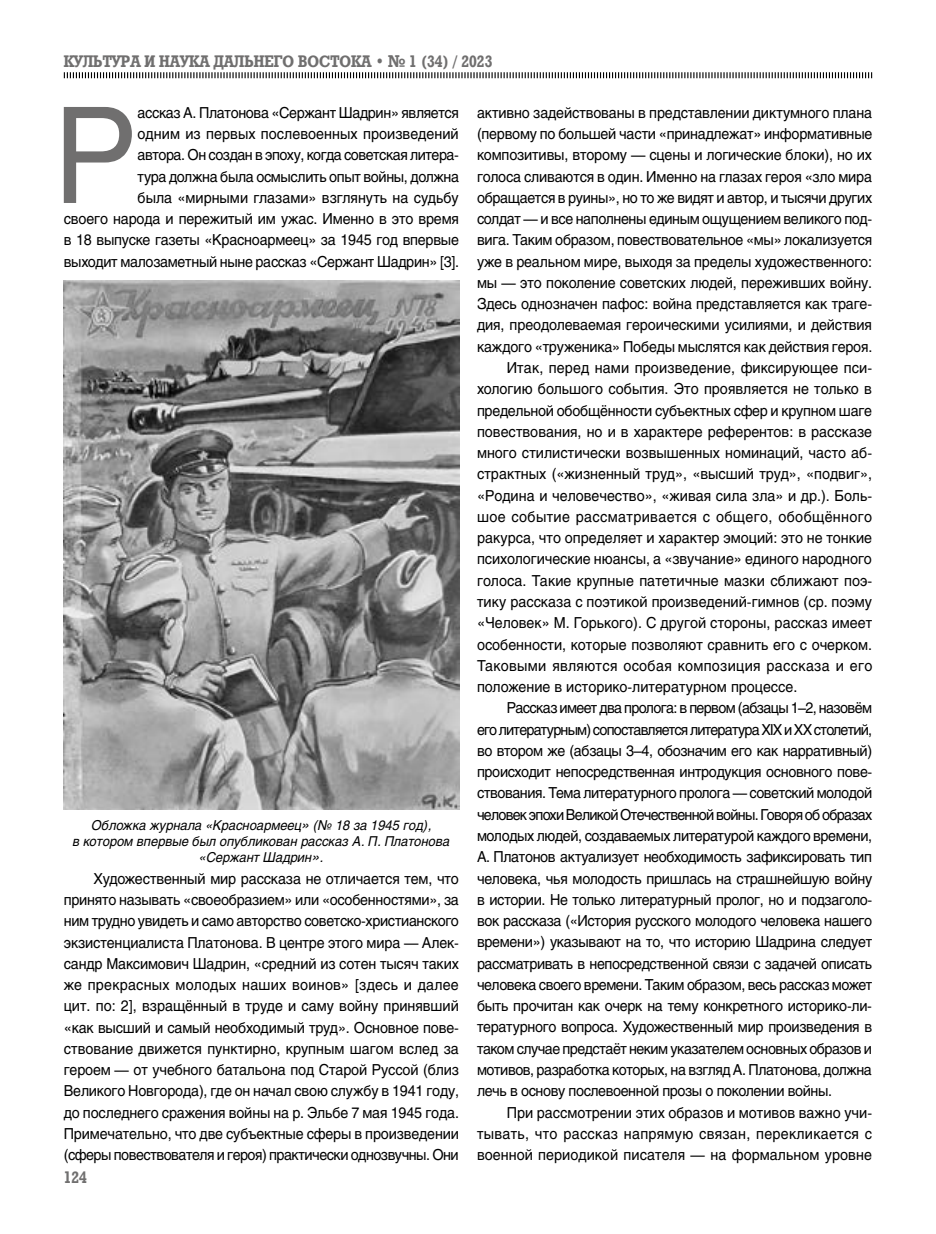
<style>
.page{position:relative;width:936px;height:1234px;background:#fff}
.page>*{position:absolute;margin:0;border:0;box-sizing:border-box;transform-origin:0 0}
.t1{font:132.15px "Helios C";color:#706f6f;scale:.95 1}
.t2{font:700 16.5px "Rodeo";color:#706f6f;scale:.9 1}
.t3{font:15px/21.3px "Helios C";letter-spacing:-.02em;color:#000;text-align:right;scale:.95 1}
.t4{font:15px "Helios C";color:#000;scale:.95 1}
.t5{font:15px "Helios C";letter-spacing:.005em;color:#000;scale:.95 1}
.t6{font:15px "Helios C";letter-spacing:.02em;color:#000;scale:.95 1}
.t7{font:15px "Helios C";letter-spacing:-.055em;color:#000;scale:.95 1}
.t8{font:15px "Helios C";letter-spacing:-.05em;color:#000;scale:.95 1}
.t9{font:15px "Helios C";letter-spacing:-.045em;color:#000;scale:.95 1}
.t10{font:15px "Helios C";letter-spacing:.025em;color:#000;scale:.95 1}
.t11{font:15px "Helios C";letter-spacing:.01em;color:#000;scale:.95 1}
.t12{font:italic 13.5px/16.2px "Helios C";color:#000;text-align:center;scale:.95 1}
.s1{font-family:"Rodeo C"}
.s2{font-size:15px}
</style>
<div class="page">
<svg style="left:63px;top:72px;width:809px;height:7px"></svg>
<img style="left:64px;top:281px;width:395px;height:528px">
<p class="t2" style="left:64px;top:52px;width:477px">КУЛЬТУРА И НАУКА ДАЛЬНЕГО ВОСТОКА • <span class="s1">№</span> 1 (34) / 2023</p>
<h1 class="t1" style="left:54px;top:77px;width:89px">Р</h1>
<p class="t3" style="left:64px;top:102px;width:417px">ассказ А. Платонова «Сержант Шадрин» является<br>одним из первых послевоенных произведений<br>автора. Он создан в эпоху, когда советская литера-<br>тура должна была осмыслить опыт войны, должна<br>была «мирными глазами» взглянуть на судьбу<br>своего народа и пережитый им ужас. Именно в это время в 18 выпуске газеты «Красноармеец» за 1945 год впервые выходит малозаметный ныне рассказ «Сержант Шадрин» [3].</p>
<p class="t3" style="left:477px;top:102px;width:417px">активно задействованы в представлении диктумного плана</p>
<p class="t3" style="left:477px;top:123px;width:417px">(первому по большей части «принадлежат» информативные</p>
<p class="t3" style="left:477px;top:144px;width:417px">композитивы, второму — сцены и логические блоки), но их</p>
<p class="t3" style="left:477px;top:165px;width:417px">голоса сливаются в один. Именно на глазах героя «зло мира</p>
<p class="t3" style="left:477px;top:187px;width:417px">обращается в руины», но то же видят и автор, и тысячи других</p>
<p class="t3" style="left:477px;top:208px;width:417px">солдат — и все наполнены единым ощущением великого под-</p>
<p class="t3" style="left:477px;top:229px;width:417px">вига. Таким образом, повествовательное «мы» локализуется</p>
<p class="t3" style="left:477px;top:250px;width:417px">уже в реальном мире, выходя за пределы художественного:</p>
<p class="t3" style="left:477px;top:272px;width:417px">мы — это поколение советских людей, переживших войну.</p>
<p class="t3" style="left:477px;top:293px;width:417px">Здесь однозначен пафос: война представляется как траге-</p>
<p class="t3" style="left:477px;top:314px;width:417px">дия, преодолеваемая героическими усилиями, и действия</p>
<p class="t3" style="left:477px;top:335px;width:417px">каждого «труженика» Победы мыслятся как действия героя.</p>
<p class="t11" style="left:506px;top:358px;width:386px">Итак, перед нами произведение, фиксирующее пси-</p>
<p class="t4" style="left:477px;top:380px;width:417px">хологию большого события. Это проявляется не только в</p>
<p class="t3" style="left:477px;top:399px;width:417px">предельной обобщённости субъектных сфер и крупном шаге</p>
<p class="t4" style="left:477px;top:422px;width:417px">повествования, но и в характере референтов: в рассказе</p>
<p class="t4" style="left:477px;top:444px;width:417px">много стилистически возвышенных номинаций, часто аб-</p>
<p class="t4" style="left:477px;top:465px;width:417px">страктных («жизненный труд», «высший труд», «подвиг»,</p>
<p class="t4" style="left:477px;top:486px;width:417px">«Родина и человечество», «живая сила зла» и др.). Боль-</p>
<p class="t10" style="left:477px;top:507px;width:417px">шое событие рассматривается с общего, обобщённого</p>
<p class="t4" style="left:477px;top:529px;width:417px">ракурса, что определяет и характер эмоций: это не тонкие</p>
<p class="t4" style="left:477px;top:550px;width:417px">психологические нюансы, а «звучание» единого народного</p>
<p class="t5" style="left:477px;top:571px;width:417px">голоса. Такие крупные патетичные мазки сближают поэ-</p>
<p class="t4" style="left:477px;top:592px;width:417px">тику рассказа с поэтикой произведений-гимнов (ср. поэму</p>
<p class="t4" style="left:477px;top:614px;width:417px">«Человек» М. Горького). С другой стороны, рассказ имеет</p>
<p class="t4" style="left:477px;top:635px;width:417px">особенности, которые позволяют сравнить его с очерком.</p>
<p class="t6" style="left:477px;top:656px;width:417px">Таковыми являются особая композиция рассказа и его</p>
<p class="t4" style="left:477px;top:677px;width:339px">положение в историко-литературном процессе.</p>
<p class="t9" style="left:506px;top:699px;width:386px">Рассказ имеет два пролога: в первом (абзацы 1–2, назовём</p>
<p class="t7" style="left:477px;top:720px;width:417px">его литературным) сопоставляется литература XIX и XX столетий,</p>
<p class="t3" style="left:477px;top:739px;width:417px">во втором же (абзацы 3–4, обозначим его как нарративный)</p>
<p class="t3" style="left:477px;top:760px;width:417px">происходит непосредственная интродукция основного пове-</p>
<p class="t3" style="left:477px;top:782px;width:417px">ствования. Тема литературного пролога — советский молодой</p>
<p class="t8" style="left:477px;top:805px;width:417px">человек эпохи Великой Отечественной войны. Говоря об образах</p>
<p class="t3" style="left:477px;top:824px;width:417px">молодых людей, создаваемых литературой каждого времени,</p>
<p class="t3" style="left:477px;top:845px;width:417px">А. Платонов актуализует необходимость зафиксировать тип</p>
<p class="t3" style="left:477px;top:867px;width:417px">человека, чья молодость пришлась на страшнейшую войну</p>
<p class="t3" style="left:477px;top:888px;width:417px">в истории. Не только литературный пролог, но и подзаголо-</p>
<p class="t3" style="left:477px;top:909px;width:417px">вок рассказа («История русского молодого человека нашего</p>
<p class="t3" style="left:477px;top:931px;width:417px">времени») указывают на то, что историю Шадрина следует</p>
<p class="t3" style="left:477px;top:952px;width:417px">рассматривать в непосредственной связи с задачей описать</p>
<p class="t3" style="left:477px;top:973px;width:417px">человека своего времени. Таким образом, весь рассказ может</p>
<p class="t3" style="left:477px;top:994px;width:417px">быть прочитан как очерк на тему конкретного историко-ли-</p>
<p class="t3" style="left:477px;top:1016px;width:417px">тературного вопроса. Художественный мир произведения в</p>
<p class="t3" style="left:477px;top:1037px;width:417px">таком случае предстаёт неким указателем основных образов и</p>
<p class="t3" style="left:477px;top:1058px;width:417px">мотивов, разработка которых, на взгляд А. Платонова, должна</p>
<p class="t3" style="left:477px;top:1079px;width:375px">лечь в основу послевоенной прозы о поколении войны.</p>
<p class="t4" style="left:506px;top:1102px;width:386px">При рассмотрении этих образов и мотивов важно учи-</p>
<p class="t6" style="left:477px;top:1124px;width:417px">тывать, что рассказ напрямую связан, перекликается с</p>
<p class="t5" style="left:477px;top:1145px;width:417px">военной периодикой писателя — на формальном уровне</p>
<p class="t12" style="left:73px;top:816px;width:398px">Обложка журнала «Красноармеец<span class="s2">»</span> (№ 18 за 1945 год),<br>в котором впервые был опубликован рассказ А. П. Платонова «Сержант Шадрин<span class="s2">»</span>.</p>
<p class="t3" style="left:64px;top:867px;width:417px;text-align:justify;text-indent:30px">Художественный мир рассказа не отличается тем, что принято называть «своеобразием» или «особенностями», за ним трудно увидеть и само авторство советско-христианского экзистенциалиста Платонова. В центре этого мира — Алек&shy;сандр Максимович Шадрин, «средний из сотен тысяч таких же прекрасных молодых наших воинов» [здесь и далее цит. по: 2], взращённый в труде и саму войну принявший «как высший и самый необходимый труд». Основное пове&shy;ствование движется пунктирно, крупным шагом вслед за героем — от учебного батальона под Старой Руссой (близ Великого Новгорода), где он начал свою службу в 1941 году, до последнего сражения войны на р. Эльбе 7 мая 1945 года.<br>Примечательно, что две субъектные сферы в произведении (сферы повествователя и героя) практически однозвучны. Они</p>
<p class="t2" style="left:64px;top:1168px;width:27px">124</p>
</div>
